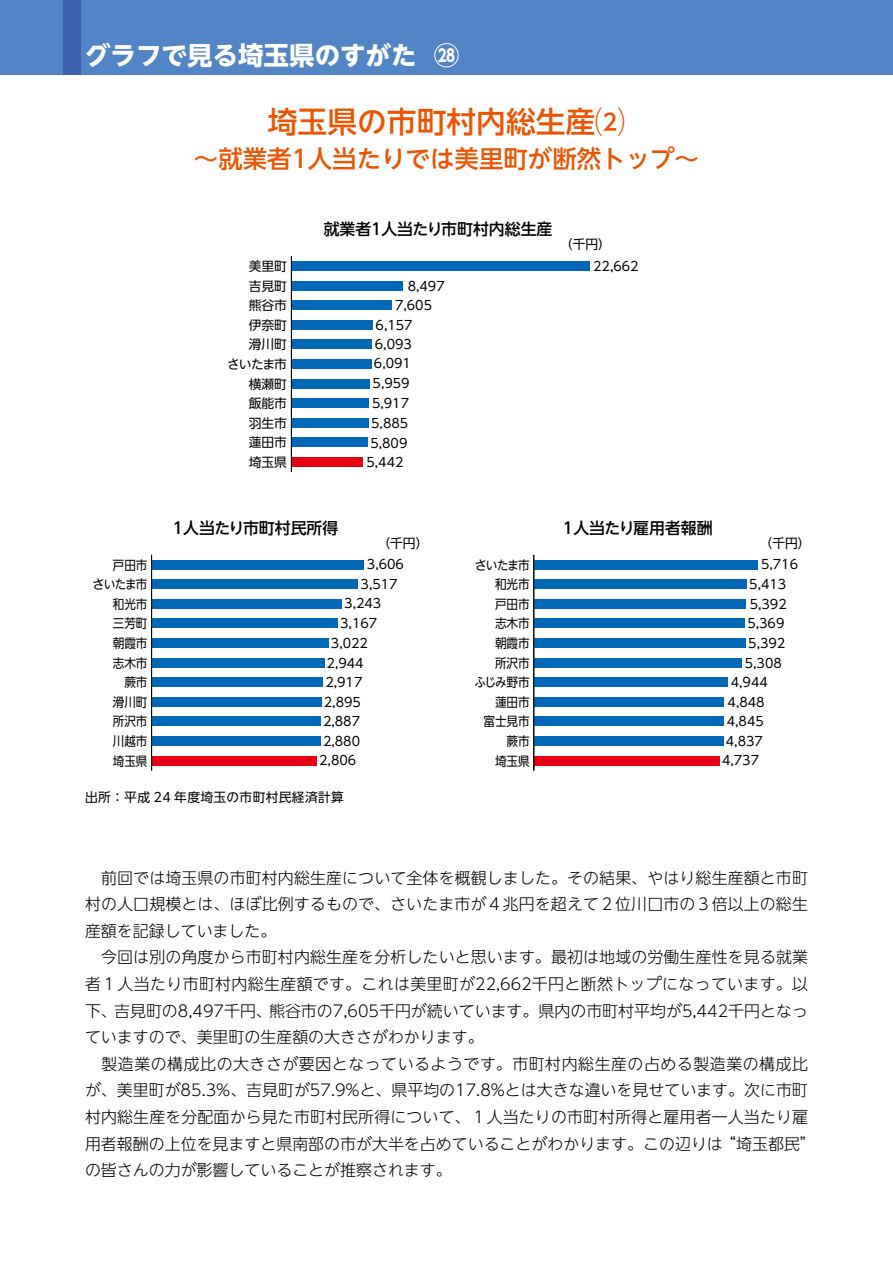
<style>
.page{position:relative;width:893px;height:1263px;background:#fff}
.page>*{position:absolute;margin:0;border:0;box-sizing:border-box;transform-origin:0 0}
.t1{font:500 29.7px "UD Shin Go NT Pro";color:#ea5504}
.t2{font:700 25.5px "UD Shin Go NT Pro";color:#fff}
.t3{font:500 24.45px "UD Shin Go NT Pro";color:#ea5504}
.t4{font:300 15.9px/26.5px "UD Shin Go NT Pro";letter-spacing:.01em;color:#000}
.t5{font:500 15.9px "UD Shin Go NT Pro";color:#000}
.t6{font:12.75px/21.9px "UD Shin Go NT Pro";color:#000}
.t7{font:12.75px "UD Shin Go NT Pro";color:#000;scale:.91 1}
.t8{font:12.75px "UD Shin Go NT Pro";letter-spacing:.025em;color:#000}
.s1{font-size:16.95px}
.s2{font-family:"Gothic MB101 Pr 5"}
</style>
<div class="page">
<div style="left:0;top:0;width:893px;height:74px;background:#5185c5"></div>
<div style="left:64px;top:0;width:17px;height:74px;background:#3d62ad"></div>
<div style="left:434px;top:43px;width:25px;height:24px;border:1px solid #fff;border-radius:50%"></div>
<div style="left:152px;top:560px;width:211px;height:9px;background:#0068b7"></div>
<div style="left:152px;top:579px;width:206px;height:10px;background:#0068b7"></div>
<div style="left:152px;top:599px;width:190px;height:10px;background:#0068b7"></div>
<div style="left:152px;top:619px;width:186px;height:9px;background:#0068b7"></div>
<div style="left:152px;top:638px;width:177px;height:10px;background:#0068b7"></div>
<div style="left:152px;top:658px;width:173px;height:9px;background:#0068b7"></div>
<div style="left:152px;top:677px;width:171px;height:10px;background:#0068b7"></div>
<div style="left:152px;top:697px;width:170px;height:10px;background:#0068b7"></div>
<div style="left:152px;top:717px;width:169px;height:9px;background:#0068b7"></div>
<div style="left:152px;top:736px;width:169px;height:10px;background:#0068b7"></div>
<div style="left:152px;top:756px;width:164px;height:9px;background:#e60012"></div>
<hr style="left:151px;top:555px;width:1px;height:215px;background:#000">
<div style="left:291px;top:261px;width:299px;height:10px;background:#0068b7"></div>
<div style="left:291px;top:281px;width:112px;height:9px;background:#0068b7"></div>
<div style="left:291px;top:300px;width:101px;height:10px;background:#0068b7"></div>
<div style="left:291px;top:320px;width:82px;height:10px;background:#0068b7"></div>
<div style="left:291px;top:340px;width:81px;height:9px;background:#0068b7"></div>
<div style="left:291px;top:359px;width:81px;height:10px;background:#0068b7"></div>
<div style="left:291px;top:379px;width:79px;height:9px;background:#0068b7"></div>
<div style="left:291px;top:398px;width:78px;height:10px;background:#0068b7"></div>
<div style="left:291px;top:418px;width:78px;height:10px;background:#0068b7"></div>
<div style="left:291px;top:438px;width:77px;height:9px;background:#0068b7"></div>
<div style="left:291px;top:457px;width:72px;height:10px;background:#e60012"></div>
<div style="left:534px;top:560px;width:224px;height:9px;background:#0068b7"></div>
<div style="left:534px;top:579px;width:212px;height:10px;background:#0068b7"></div>
<div style="left:534px;top:599px;width:212px;height:10px;background:#0068b7"></div>
<div style="left:534px;top:619px;width:211px;height:9px;background:#0068b7"></div>
<div style="left:534px;top:638px;width:212px;height:10px;background:#0068b7"></div>
<div style="left:534px;top:658px;width:208px;height:9px;background:#0068b7"></div>
<div style="left:534px;top:677px;width:194px;height:10px;background:#0068b7"></div>
<div style="left:534px;top:697px;width:190px;height:10px;background:#0068b7"></div>
<div style="left:534px;top:717px;width:190px;height:9px;background:#0068b7"></div>
<div style="left:534px;top:736px;width:190px;height:10px;background:#0068b7"></div>
<div style="left:534px;top:756px;width:186px;height:9px;background:#e60012"></div>
<hr style="left:533px;top:555px;width:1px;height:215px;background:#000">
<hr style="left:291px;top:256px;width:1px;height:216px;background:#000">
<h2 class="t2" style="left:85px;top:34px;width:372px">グラフで見る埼玉県のすがた <span class="s1">28</span></h2>
<h1 class="t1" style="left:268px;top:97px;width:359px">埼玉県の市町村内総生産⑵</h1>
<h3 class="t3" style="left:194px;top:139px;width:507px">～就業者1人当たりでは美里町が断然トップ～</h3>
<p class="t6" style="left:249px;top:255px;width:40px">美里町</p>
<p class="t6" style="left:249px;top:274px;width:40px">吉見町</p>
<p class="t6" style="left:249px;top:294px;width:40px">熊谷市</p>
<p class="t6" style="left:249px;top:314px;width:40px">伊奈町</p>
<p class="t6" style="left:249px;top:333px;width:40px">滑川町</p>
<p class="t6" style="left:227px;top:353px;width:61px"><span class="s2">さ</span>いたま市</p>
<p class="t6" style="left:249px;top:372px;width:40px">横瀬町</p>
<p class="t6" style="left:249px;top:392px;width:40px">飯能市</p>
<p class="t6" style="left:249px;top:412px;width:40px">羽生市</p>
<p class="t6" style="left:249px;top:431px;width:40px">蓮田市</p>
<p class="t6" style="left:249px;top:451px;width:40px">埼玉県</p>
<p class="t5" style="left:324px;top:216px;width:230px">就業者１人当たり市町村内総生産</p>
<p class="t6" style="left:408px;top:274px;width:39px">8,497</p>
<p class="t6" style="left:395px;top:294px;width:39px">7,605</p>
<p class="t6" style="left:376px;top:313px;width:39px">6,157</p>
<p class="t6" style="left:375px;top:333px;width:39px">6,093</p>
<p class="t6" style="left:374px;top:352px;width:39px">6,091</p>
<p class="t6" style="left:373px;top:372px;width:39px">5,959</p>
<p class="t6" style="left:372px;top:392px;width:39px">5,917</p>
<p class="t6" style="left:371px;top:411px;width:39px">5,885</p>
<p class="t6" style="left:370px;top:432px;width:39px">5,809</p>
<p class="t6" style="left:366px;top:450px;width:39px">5,442</p>
<p class="t6" style="left:593px;top:233px;width:47px;text-indent:-33px">（千円）<br>22,662</p>
<p class="t5" style="left:173px;top:515px;width:167px">1人当たり市町村民所得</p>
<p class="t5" style="left:563px;top:515px;width:151px">1人当たり雇用者報酬</p>
<p class="t6" style="left:367px;top:531px;width:63px;text-indent:10px">（千円）<br>3,606</p>
<p class="t6" style="left:361px;top:573px;width:39px">3,517</p>
<p class="t6" style="left:344px;top:592px;width:39px">3,243</p>
<p class="t6" style="left:340px;top:612px;width:39px">3,167</p>
<p class="t6" style="left:331px;top:632px;width:39px">3,022</p>
<p class="t6" style="left:327px;top:652px;width:39px">2,944</p>
<p class="t6" style="left:325px;top:671px;width:39px">2,917</p>
<p class="t6" style="left:324px;top:690px;width:39px">2,895</p>
<p class="t6" style="left:323px;top:710px;width:39px">2,887</p>
<p class="t6" style="left:323px;top:730px;width:39px">2,880</p>
<p class="t6" style="left:319px;top:749px;width:39px">2,806</p>
<p class="t6" style="left:760px;top:531px;width:52px">（千円）<br>5,716</p>
<p class="t6" style="left:749px;top:573px;width:39px">5,413</p>
<p class="t6" style="left:750px;top:592px;width:39px">5,392</p>
<p class="t6" style="left:747px;top:612px;width:39px">5,369</p>
<p class="t6" style="left:748px;top:632px;width:39px">5,392</p>
<p class="t6" style="left:745px;top:652px;width:39px">5,308</p>
<p class="t6" style="left:731px;top:671px;width:39px">4,944</p>
<p class="t6" style="left:728px;top:690px;width:39px">4,848</p>
<p class="t6" style="left:727px;top:710px;width:39px">4,845</p>
<p class="t6" style="left:726px;top:730px;width:39px">4,837</p>
<p class="t7" style="left:113px;top:555px;width:40px">戸田市</p>
<p class="t7" style="left:474px;top:555px;width:62px"><span class="s2">さ</span>いたま市</p>
<p class="t7" style="left:495px;top:574px;width:40px">和光市</p>
<p class="t7" style="left:92px;top:574px;width:62px"><span class="s2">さ</span>いたま市</p>
<p class="t7" style="left:113px;top:594px;width:40px">和光市</p>
<p class="t7" style="left:495px;top:594px;width:40px">戸田市</p>
<p class="t7" style="left:495px;top:613px;width:40px">志木市</p>
<p class="t7" style="left:113px;top:613px;width:40px">三芳町</p>
<p class="t7" style="left:113px;top:633px;width:40px">朝霞市</p>
<p class="t7" style="left:495px;top:633px;width:40px">朝霞市</p>
<p class="t7" style="left:495px;top:652px;width:40px">所沢市</p>
<p class="t7" style="left:113px;top:652px;width:40px">志木市</p>
<p class="t7" style="left:124px;top:672px;width:27px">蕨市</p>
<p class="t7" style="left:474px;top:672px;width:62px">ふじみ野市</p>
<p class="t7" style="left:113px;top:692px;width:40px">滑川町</p>
<p class="t7" style="left:495px;top:692px;width:40px">蓮田市</p>
<p class="t7" style="left:113px;top:711px;width:40px">所沢市</p>
<p class="t7" style="left:483px;top:711px;width:52px">富士見市</p>
<p class="t7" style="left:113px;top:731px;width:40px">川越市</p>
<p class="t7" style="left:507px;top:731px;width:27px">蕨市</p>
<p class="t7" style="left:113px;top:750px;width:40px">埼玉県</p>
<p class="t6" style="left:722px;top:749px;width:39px">4,737</p>
<p class="t7" style="left:495px;top:750px;width:40px">埼玉県</p>
<p class="t8" style="left:85px;top:786px;width:260px">出所：平成 24 年度埼玉の市町村民経済計算</p>
<p class="t4" style="left:85px;top:864px;width:732px">　前回では埼玉県の市町村内総生産について全体を概観しました。その結果、やはり総生産額と市町村の人口規模とは、ほぼ比例するもので、さいたま市が４兆円を超えて２位川口市の３倍以上の総生産額を記録していました。<br>　今回は別の角度から市町村内総生産を分析したいと思います。最初は地域の労働生産性を見る就業者１人当たり市町村内総生産額です。これは美里町が22,662千円と断然トップになっています。以下、吉見町の8,497千円、熊谷市の7,605千円が続いています。県内の市町村平均が5,442千円となっていますので、美里町の生産額の大きさがわかります。<br>　製造業の構成比の大きさが要因となっているようです。市町村内総生産の占める製造業の構成比が、美里町が85.3%、吉見町が57.9%と、県平均の17.8%とは大きな違いを見せています。次に市町村内総生産を分配面から見た市町村民所得について、１人当たりの市町村所得と雇用者一人当たり雇用者報酬の上位を見ますと県南部の市が大半を占めていることがわかります。この辺りは“埼玉都民”の皆さんの力が影響していることが推察されます。</p>
</div>
